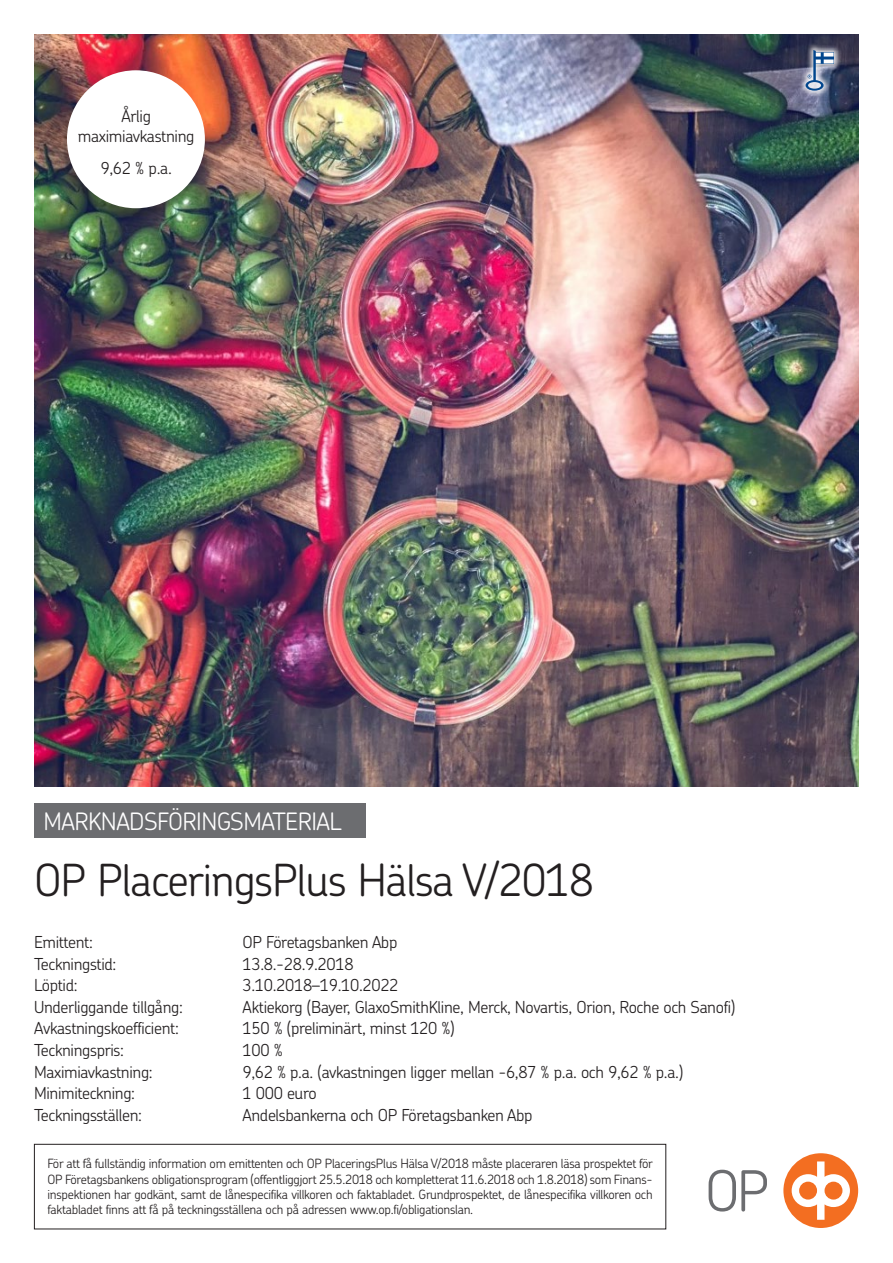
<style>
.page{position:relative;width:893px;height:1263px;background:#fff}
.page>*{position:absolute;margin:0;border:0;box-sizing:border-box;transform-origin:0 0}
.t1{font:300 44.25px "OP Chevin Pro";letter-spacing:-.025em;color:#231f20}
.t2{font:300 24px "OP Chevin Pro";letter-spacing:-.025em;color:#fff}
.t3{font:300 16.5px/19.8px "OP Chevin Pro";letter-spacing:-.02em;color:#231f20;text-align:center}
.t4{font:300 12.75px/15.3px "OP Chevin Pro";letter-spacing:-.02em;color:#231f20}
</style>
<div class="page">
<img style="left:34px;top:34px;width:825px;height:753px">
<div style="left:798px;top:43px;width:44px;height:55px;background:#fff;opacity:.84"></div>
<svg style="left:805px;top:50px;width:29px;height:41px"></svg>
<div style="left:34px;top:1144px;width:632px;height:85px;border:1px solid #231f20"></div>
<div style="left:34px;top:804px;width:332px;height:34px;background:#6c6d70"></div>
<div style="left:60px;top:73px;width:146px;height:146px;background:#231f20;opacity:.3"></div>
<div style="left:67px;top:70px;width:138px;height:138px;background:#fff;border-radius:50%"></div>
<svg style="left:709px;top:1170px;width:58px;height:41px"></svg>
<div style="left:783px;top:1153px;width:75px;height:75px;background:#f36e21;border-radius:50%"></div>
<svg style="left:792px;top:1161px;width:58px;height:59px"></svg>
<p class="t3" style="left:78px;top:106px;width:118px">Årlig maximiavkastning</p>
<p class="t3" style="left:100px;top:158px;width:73px">9,62 % p.a.</p>
<h2 class="t2" style="left:44px;top:805px;width:300px">MARKNADSFÖRINGSMATERIAL</h2>
<h1 class="t1" style="left:34px;top:850px;width:561px">OP PlaceringsPlus Hälsa V/2018</h1>
<p class="t3" style="left:34px;top:931px;width:60px">Emittent:</p>
<p class="t3" style="left:243px;top:931px;width:156px">OP Företagsbanken Abp</p>
<p class="t3" style="left:34px;top:953px;width:84px">Teckningstid:</p>
<p class="t3" style="left:243px;top:953px;width:113px">13.8.-28.9.2018</p>
<p class="t3" style="left:34px;top:975px;width:45px">Löptid:</p>
<p class="t3" style="left:243px;top:975px;width:157px">3.10.2018–19.10.2022</p>
<p class="t3" style="left:34px;top:996px;width:150px">Underliggande tillgång:</p>
<p class="t3" style="left:243px;top:996px;width:494px">Aktiekorg (Bayer, GlaxoSmithKline, Merck, Novartis, Orion, Roche och Sanofi)</p>
<p class="t3" style="left:34px;top:1018px;width:146px">Avkastningskoefficient:</p>
<p class="t3" style="left:243px;top:1018px;width:214px">150 % (preliminärt, minst 120 %)</p>
<p class="t3" style="left:34px;top:1040px;width:92px">Teckningspris:</p>
<p class="t3" style="left:243px;top:1040px;width:42px">100 %</p>
<p class="t3" style="left:34px;top:1061px;width:120px">Maximiavkastning:</p>
<p class="t3" style="left:243px;top:1061px;width:442px">9,62 % p.a. (avkastningen ligger mellan -6,87 % p.a. och 9,62 % p.a.)</p>
<p class="t3" style="left:34px;top:1083px;width:103px">Minimiteckning:</p>
<p class="t3" style="left:243px;top:1083px;width:76px">1 000 euro</p>
<p class="t3" style="left:34px;top:1104px;width:110px">Teckningsställen:</p>
<p class="t3" style="left:243px;top:1104px;width:292px">Andelsbankerna och OP Företagsbanken Abp</p>
<p class="t4" style="left:48px;top:1156px;width:607px">För att få fullständig information om emittenten och OP PlaceringsPlus Hälsa V/2018 måste placeraren läsa prospektet för OP Företagsbankens obligationsprogram (offentliggjort 25.5.2018 och kompletterat 11.6.2018 och 1.8.2018) som Finans&shy;inspektionen har godkänt, samt de lånespecifika villkoren och faktabladet. Grundprospektet, de lånespecifika villkoren och faktabladet finns att få på teckningsställena och på adressen www.op.fi/obligationslan.</p>
</div>
